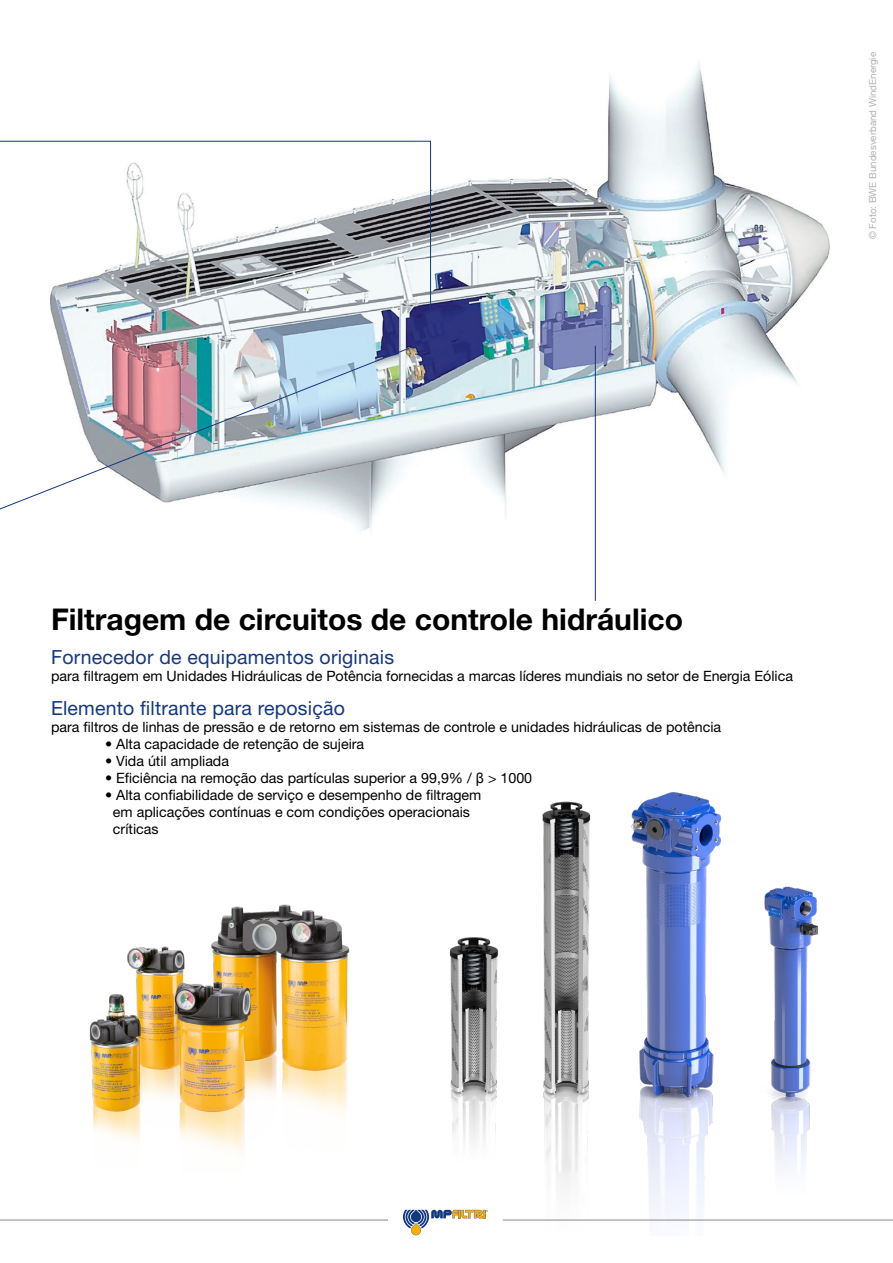
<style>
.page{position:relative;width:893px;height:1263px;background:#fff}
.page>*{position:absolute;margin:0;border:0;box-sizing:border-box;transform-origin:0 0}
.t1{font:700 30px "Helvetica Neue LT Std";color:#000}
.t2{font:19.5px "Helvetica Neue LT Std";letter-spacing:.01em;color:#14387f}
.t3{font:14.25px/17px "Helvetica Neue LT Std";color:#000}
.t4{font:9.75px "Helvetica Neue LT Std";color:#b3b2b2}
.s1{font-family:"Arial"}
</style>
<div class="page">
<img style="left:615px;top:792px;width:117px;height:428px">
<img style="left:533px;top:801px;width:64px;height:419px">
<img style="left:449px;top:937px;width:50px;height:206px">
<img style="left:764px;top:886px;width:54px;height:282px">
<img style="left:89px;top:904px;width:261px;height:249px">
<svg style="left:403px;top:1209px;width:85px;height:26px"></svg>
<hr style="left:0;top:1220px;width:388px;height:1px;background:#878787">
<hr style="left:503px;top:1220px;width:390px;height:1px;background:#878787">
<img style="left:51px;top:64px;width:779px;height:518px">
<svg style="left:0;top:140px;width:431px;height:172px"></svg>
<hr style="left:595px;top:346px;width:1px;height:255px;background:#14387f">
<svg style="left:0;top:339px;width:430px;height:243px"></svg>
<p class="t4" style="left:867px;top:239px;width:188px;rotate:-90deg">© Foto: BWE Bundesverband WindEnergie</p>
<h1 class="t1" style="left:51px;top:601px;width:633px">Filtragem de circuitos de controle hidráulico</h1>
<h2 class="t2" style="left:51px;top:645px;width:345px">Fornecedor de equipamentos originais</h2>
<p class="t3" style="left:51px;top:667px;width:744px">para filtragem em Unidades Hidráulicas de Potência fornecidas a marcas líderes mundiais no setor de Energia Eólica</p>
<h2 class="t2" style="left:51px;top:697px;width:295px">Elemento filtrante para reposição</h2>
<p class="t3" style="left:51px;top:718px;width:672px">para filtros de linhas de pressão e de retorno em sistemas de controle e unidades hidráulicas de potência</p>
<p class="t3" style="left:105px;top:735px;width:261px">• Alta capacidade de retenção de sujeira</p>
<p class="t3" style="left:105px;top:752px;width:126px">• Vida útil ampliada</p>
<p class="t3" style="left:105px;top:769px;width:429px">• Eficiência na remoção das partículas superior a 99,9% / <span class="s1">β</span> &gt; 1000</p>
<p class="t3" style="left:113px;top:786px;width:370px;text-indent:-8px">• Alta confiabilidade de serviço e desempenho de filtragem em aplicações contínuas e com condições operacionais críticas</p>
</div>
